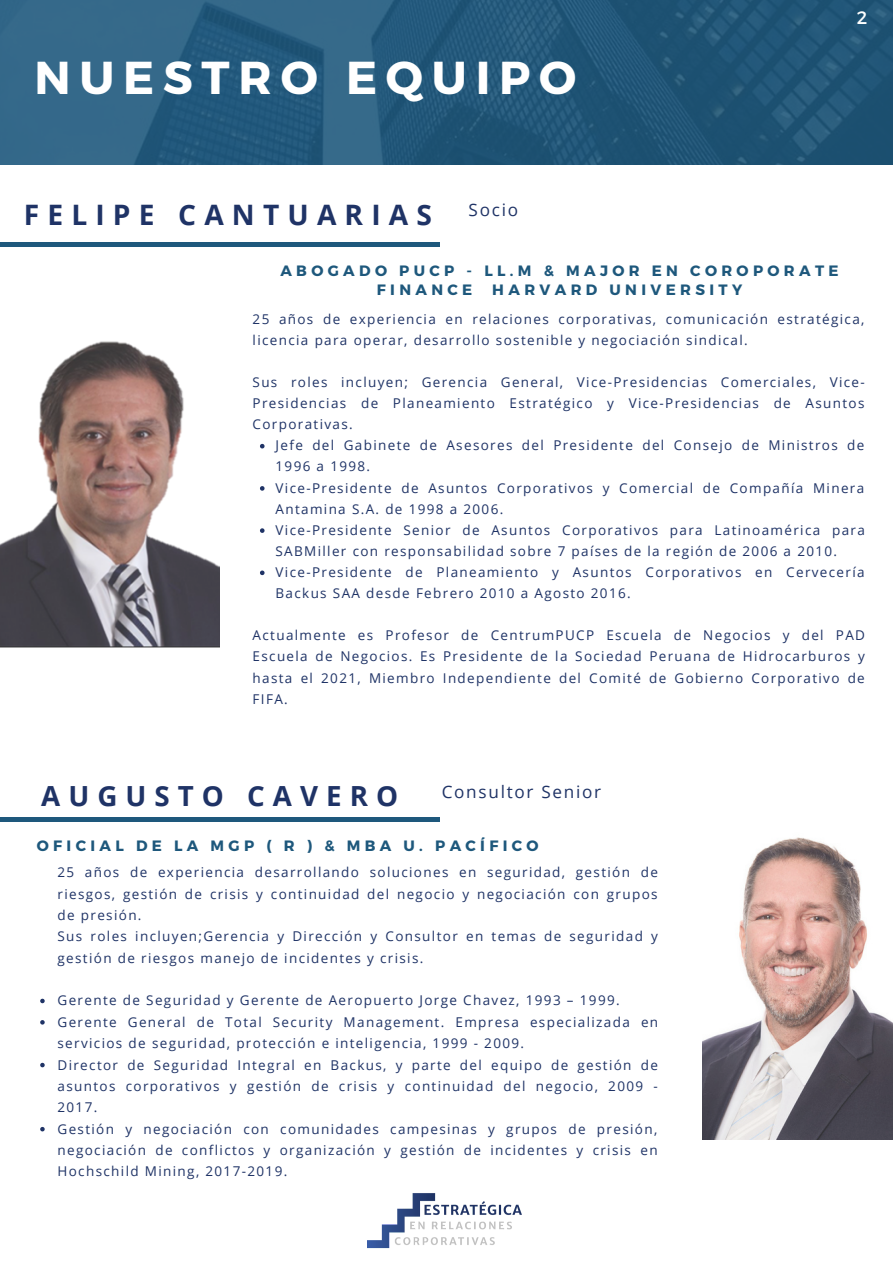
<style>
.page{position:relative;width:893px;height:1264px;background:#fff}
.page>*{position:absolute;margin:0;border:0;box-sizing:border-box;transform-origin:0 0}
.t1{font:700 46.05px "Montserrat";letter-spacing:.19em;color:#fff}
.t2{font:700 28.2px "Open Sans";letter-spacing:.29em;color:#1f3366}
.t3{font:700 27.75px "Open Sans";letter-spacing:.29em;color:#1f3366}
.t4{font:18px "Montserrat";color:#fff}
.t5{font:17.1px "Open Sans";letter-spacing:.1em;color:#1f3366}
.t6{font:700 15px/19px "Montserrat";letter-spacing:.29em;color:#1e587c}
.t7{font:13.5px/21.1px "Open Sans";letter-spacing:.1em;color:#1f3366}
</style>
<div class="page">
<svg style="left:260px;top:444px;width:4px;height:4px"></svg>
<svg style="left:260px;top:486px;width:4px;height:4px"></svg>
<svg style="left:260px;top:528px;width:4px;height:5px"></svg>
<svg style="left:260px;top:570px;width:4px;height:5px"></svg>
<img style="left:0;top:341px;width:219px;height:306px">
<img style="left:702px;top:837px;width:190px;height:302px">
<div style="left:0;top:242px;width:440px;height:5px;background:#1e587c"></div>
<div style="left:0;top:817px;width:440px;height:5px;background:#1e587c"></div>
<svg style="left:40px;top:998px;width:5px;height:5px"></svg>
<svg style="left:40px;top:1020px;width:5px;height:4px"></svg>
<svg style="left:40px;top:1062px;width:5px;height:5px"></svg>
<svg style="left:40px;top:1126px;width:5px;height:5px"></svg>
<img style="left:0;top:0;width:892px;height:164px">
<img style="left:367px;top:1193px;width:155px;height:56px">
<h1 class="t1" style="left:35px;top:47px;width:543px">NUESTRO EQUIPO</h1>
<h3 class="t4" style="left:856px;top:6px;width:12px">2</h3>
<h2 class="t2" style="left:24px;top:195px;width:409px">FELIPE CANTUARIAS</h2>
<p class="t5" style="left:468px;top:198px;width:51px">Socio</p>
<p class="t6" style="left:377px;top:260px;width:463px;text-indent:-96px">ABOGADO PUCP - LL.M &amp; MAJOR EN COROPORATE<br>FINANCE</p>
<p class="t6" style="left:492px;top:279px;width:251px">HARVARD UNIVERSITY</p>
<p class="t7" style="left:252px;top:308px;width:613px">25 años de experiencia en relaciones corporativas, comunicación estratégica, licencia para operar, desarrollo sostenible y negociación sindical.</p>
<p class="t7" style="left:252px;top:371px;width:613px;text-align:justify">Sus roles incluyen; Gerencia General, Vice-Presidencias Comerciales, Vice-Presidencias de Planeamiento Estratégico y Vice-Presidencias de Asuntos Corporativas.</p>
<p class="t7" style="left:275px;top:434px;width:591px">Jefe del Gabinete de Asesores del Presidente del Consejo de Ministros de 1996 a 1998.<br>Vice-Presidente de Asuntos Corporativos y Comercial de Compañía Minera Antamina S.A. de 1998 a 2006.<br>Vice-Presidente Senior de Asuntos Corporativos para Latinoamérica para SABMiller con responsabilidad sobre 7 países de la región de 2006 a 2010.<br>Vice-Presidente de Planeamiento y Asuntos Corporativos en Cervecería Backus SAA desde Febrero 2010 a Agosto 2016.</p>
<p class="t7" style="left:252px;top:624px;width:614px;text-align:justify">Actualmente es Profesor de CentrumPUCP Escuela de Negocios y del PAD Escuela de Negocios. Es Presidente de la Sociedad Peruana de Hidrocarburos y hasta el 2021, Miembro Independiente del Comité de Gobierno Corporativo de FIFA.</p>
<h3 class="t3" style="left:41px;top:776px;width:358px">AUGUSTO CAVERO</h3>
<p class="t5" style="left:441px;top:779px;width:161px">Consultor Senior</p>
<p class="t6" style="left:37px;top:835px;width:503px">OFICIAL DE LA MGP ( R ) &amp; MBA U. PACÍFICO</p>
<p class="t7" style="left:57px;top:861px;width:602px">25 años de experiencia desarrollando soluciones en seguridad, gestión de riesgos, gestión de crisis y continuidad del negocio y negociación con grupos de presión.<br>Sus roles incluyen;Gerencia y Dirección y Consultor en temas de seguridad y gestión de riesgos manejo de incidentes y crisis.</p>
<p class="t7" style="left:57px;top:989px;width:602px">Gerente de Seguridad y Gerente de Aeropuerto Jorge Chavez, 1993 – 1999.<br>Gerente General de Total Security Management. Empresa especializada en servicios de seguridad, protección e inteligencia, 1999 - 2009.<br>Director de Seguridad Integral en Backus, y parte del equipo de gestión de asuntos corporativos y gestión de crisis y continuidad del negocio, 2009 - 2017.<br>Gestión y negociación con comunidades campesinas y grupos de presión, negociación de conflictos y organización y gestión de incidentes y crisis en Hochschild Mining, 2017-2019.</p>
</div>
